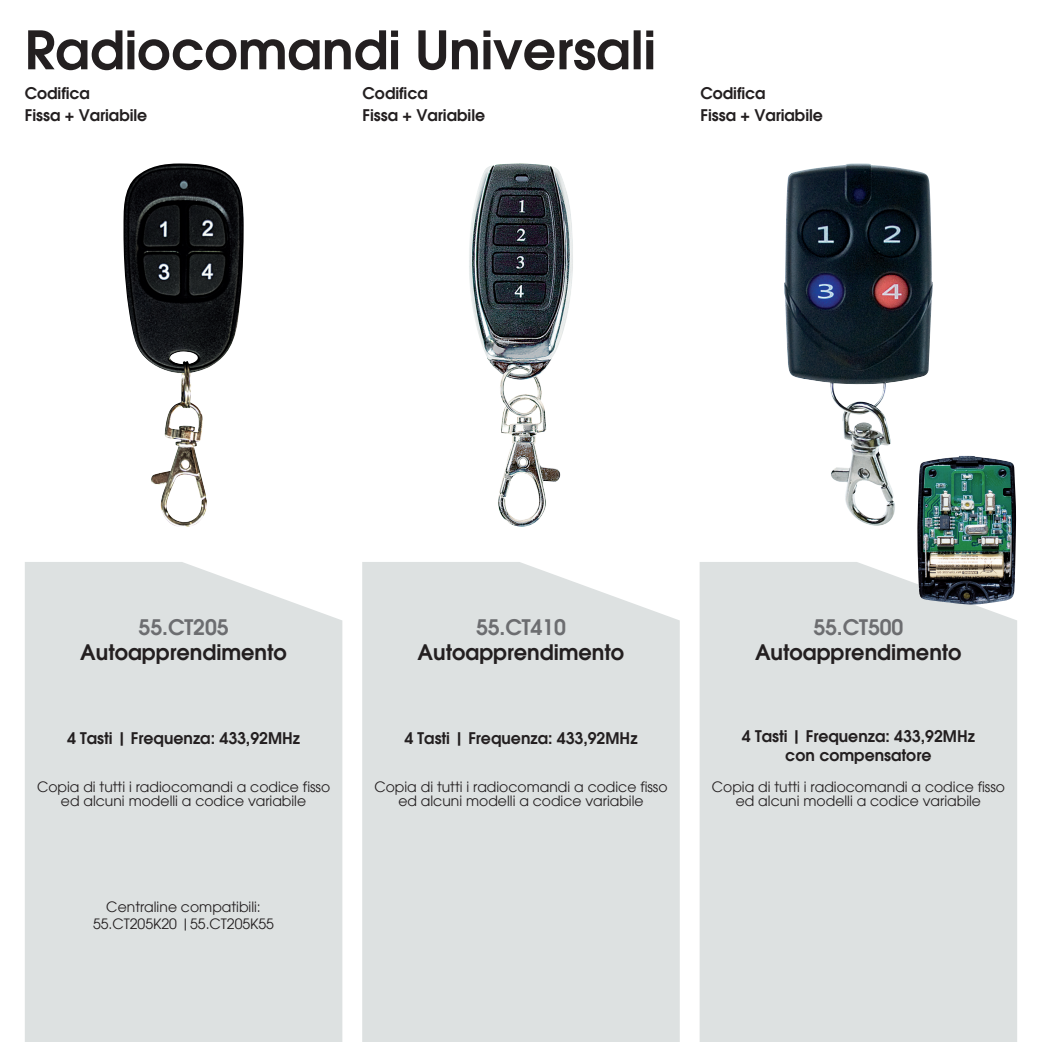
<style>
.page{position:relative;width:1042px;height:1042px;background:#fff}
.page>*{position:absolute;margin:0;border:0;box-sizing:border-box;transform-origin:0 0}
.t1{font:600 52.5px "Avant Garde";color:#231f20}
.t2{font:600 21px "Avant Garde";color:#231f20}
.t3{font:600 21px "Avant Garde";color:#6c6d70}
.t4{font:600 15.75px/18.9px "Avant Garde";color:#231f20;text-align:center}
.t5{font:14px/14px "Avant Garde";color:#231f20;text-align:center}
</style>
<div class="page">
<div style="left:25px;top:562px;width:317px;height:480px;background:#dde1e1"></div>
<div style="left:362px;top:562px;width:318px;height:480px;background:#dde1e1"></div>
<div style="left:699px;top:562px;width:318px;height:480px;background:#dde1e1"></div>
<img style="left:123px;top:163px;width:121px;height:364px">
<img style="left:469px;top:163px;width:104px;height:363px">
<img style="left:784px;top:163px;width:148px;height:363px">
<img style="left:917px;top:456px;width:99px;height:149px">
<h1 class="t1" style="left:25px;top:16px;width:633px">Radiocomandi Universali</h1>
<p class="t4" style="left:25px;top:105px;width:124px">Fissa + Variabile</p>
<p class="t4" style="left:25px;top:83px;width:67px">Codifica</p>
<p class="t4" style="left:363px;top:83px;width:67px">Codifica</p>
<p class="t4" style="left:363px;top:105px;width:124px">Fissa + Variabile</p>
<p class="t4" style="left:700px;top:83px;width:67px">Codifica</p>
<p class="t4" style="left:700px;top:105px;width:124px">Fissa + Variabile</p>
<h2 class="t3" style="left:139px;top:613px;width:91px">55.CT205</h2>
<h2 class="t2" style="left:80px;top:639px;width:208px">Autoapprendimento</h2>
<p class="t4" style="left:67px;top:729px;width:235px">4 Tasti | Frequenza: 433,92MHz</p>
<p class="t5" style="left:37px;top:780px;width:295px">Copia di tutti i radiocomandi a codice fisso ed alcuni modelli a codice variabile</p>
<p class="t5" style="left:93px;top:899px;width:182px;line-height:16.8px">Centraline compatibili:<br>55.CT205K20 |55.CT205K55</p>
<h2 class="t3" style="left:476px;top:613px;width:91px">55.CT410</h2>
<h2 class="t2" style="left:418px;top:639px;width:208px">Autoapprendimento</h2>
<p class="t4" style="left:404px;top:729px;width:235px">4 Tasti | Frequenza: 433,92MHz</p>
<p class="t5" style="left:374px;top:780px;width:295px">Copia di tutti i radiocomandi a codice fisso ed alcuni modelli a codice variabile</p>
<h2 class="t3" style="left:813px;top:613px;width:91px">55.CT500</h2>
<h2 class="t2" style="left:755px;top:639px;width:208px">Autoapprendimento</h2>
<p class="t4" style="left:742px;top:727px;width:235px">4 Tasti | Frequenza: 433,92MHz con compensatore</p>
<p class="t5" style="left:712px;top:780px;width:295px">Copia di tutti i radiocomandi a codice fisso ed alcuni modelli a codice variabile</p>
</div>
